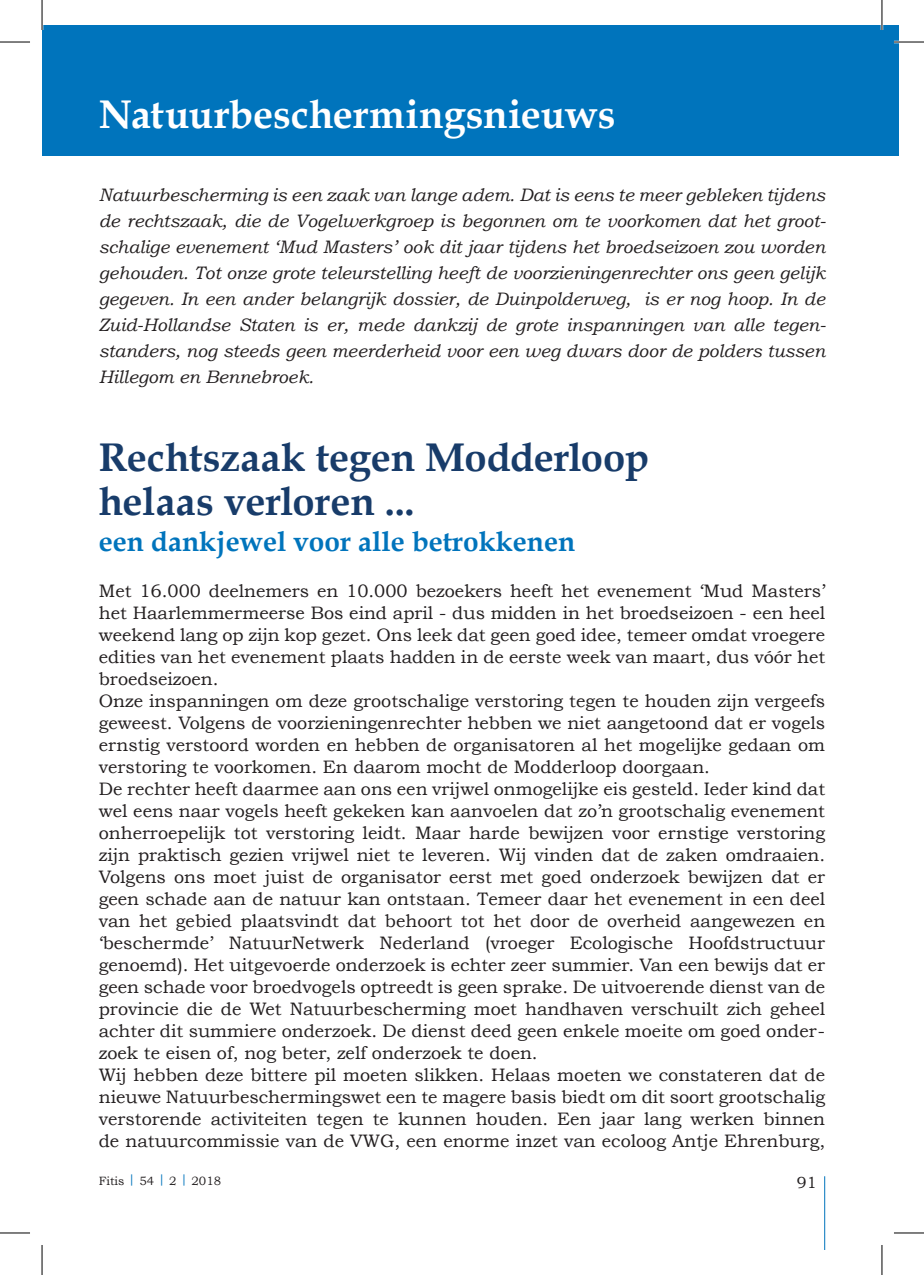
<style>
.page{position:relative;width:924px;height:1275px;background:#fff}
.page>*{position:absolute;margin:0;border:0;box-sizing:border-box;transform-origin:0 0}
.t1{font:700 40px/44px "Book Antiqua";letter-spacing:-.005em;color:#183c6a}
.t2{font:700 40px "Book Antiqua";color:#fff}
.t3{font:700 28px "Book Antiqua";color:#0074bc}
.t4{font:18px/22px "Bookman Old Style";color:#231f20}
.t5{font:italic 18px/26px "Bookman Old Style";color:#231f20;text-align:justify}
.t6{font:16px "Bookman Old Style";color:#231f20}
.t7{font:12px "Bookman Old Style";color:#231f20}
</style>
<div class="page">
<hr style="left:823px;top:1176px;width:1px;height:74px;background:#0074bc">
<div style="left:42px;top:25px;width:856px;height:130px;background:#0074bc"></div>
<hr style="left:893px;top:41px;width:30px;height:2px;background:#fff">
<hr style="left:880px;top:0;width:2px;height:30px;background:#fff">
<hr style="left:0;top:42px;width:30px;height:1px;background:#000">
<hr style="left:893px;top:42px;width:30px;height:1px;background:#000">
<hr style="left:0;top:1232px;width:30px;height:1px;background:#000">
<hr style="left:893px;top:1232px;width:30px;height:1px;background:#000">
<hr style="left:42px;top:0;width:1px;height:30px;background:#000">
<hr style="left:42px;top:1245px;width:1px;height:30px;background:#000">
<hr style="left:881px;top:0;width:1px;height:30px;background:#000">
<hr style="left:881px;top:1245px;width:1px;height:30px;background:#000">
<h1 class="t2" style="left:99px;top:91px;width:518px">Natuurbeschermingsnieuws</h1>
<p class="t5" style="left:99px;top:181px;width:728px">Natuurbescherming is een zaak van lange adem. Dat is eens te meer gebleken tijdens de rechtszaak, die de Vogelwerkgroep is begonnen om te voorkomen dat het groot&shy;schalige evenement ‘Mud Masters’ ook dit jaar tijdens het broedseizoen zou worden gehouden. Tot onze grote teleurstelling heeft de voorzieningenrechter ons geen gelijk gegeven. In een ander belangrijk dossier, de Duinpolderweg, is er nog hoop. In de Zuid-Hollandse Staten is er, mede dankzij de grote inspanningen van alle tegen&shy;standers, nog steeds geen meerderheid voor een weg dwars door de polders tussen Hillegom en Bennebroek.</p>
<h1 class="t1" style="left:99px;top:435px;width:552px">Rechtszaak tegen Modderloop helaas verloren ...</h1>
<h2 class="t3" style="left:99px;top:525px;width:477px">een dankjewel voor alle betrokkenen</h2>
<p class="t4" style="left:99px;top:579px;width:727px">Met 16.000 deelnemers en 10.000 bezoekers heeft het evenement ‘Mud Masters’ het Haarlemmermeerse Bos eind april - dus midden in het broedseizoen - een heel weekend lang op zijn kop gezet. Ons leek dat geen goed idee, temeer omdat vroegere edities van het evenement plaats hadden in de eerste week van maart, dus vóór het broedseizoen.<br>Onze inspanningen om deze grootschalige verstoring tegen te houden zijn vergeefs geweest. Volgens de voorzieningenrechter hebben we niet aangetoond dat er vogels ernstig verstoord worden en hebben de organisatoren al het mogelijke gedaan om verstoring te voorkomen. En daarom mocht de Modderloop doorgaan.<br>De rechter heeft daarmee aan ons een vrijwel onmogelijke eis gesteld. Ieder kind dat wel eens naar vogels heeft gekeken kan aanvoelen dat zo’n grootschalig evenement onherroepelijk tot verstoring leidt. Maar harde bewijzen voor ernstige verstoring zijn praktisch gezien vrijwel niet te leveren. Wij vinden dat de zaken omdraaien.<br>Volgens ons moet juist de organisator eerst met goed onderzoek bewijzen dat er geen schade aan de natuur kan ontstaan. Temeer daar het evenement in een deel van het gebied plaatsvindt dat behoort tot het door de overheid aangewezen en ‘beschermde’ NatuurNetwerk Nederland (vroeger Ecologische Hoofdstructuur genoemd). Het uitgevoerde onderzoek is echter zeer summier. Van een bewijs dat er geen schade voor broedvogels optreedt is geen sprake. De uitvoerende dienst van de provincie die de Wet Natuurbescherming moet handhaven verschuilt zich geheel achter dit summiere onderzoek. De dienst deed geen enkele moeite om goed onder&shy;zoek te eisen of, nog beter, zelf onderzoek te doen.<br>Wij hebben deze bittere pil moeten slikken. Helaas moeten we constateren dat de nieuwe Natuurbeschermingswet een te magere basis biedt om dit soort grootschalig verstorende activiteiten tegen te kunnen houden. Een jaar lang werken binnen de natuurcommissie van de VWG, een enorme inzet van ecoloog Antje Ehrenburg,</p>
<p class="t7" style="left:99px;top:1173px;width:124px">Fitis <sup>|</sup> 54 <sup>|</sup> 2 <sup>|</sup> 2018</p>
<p class="t6" style="left:796px;top:1173px;width:21px">91</p>
</div>
